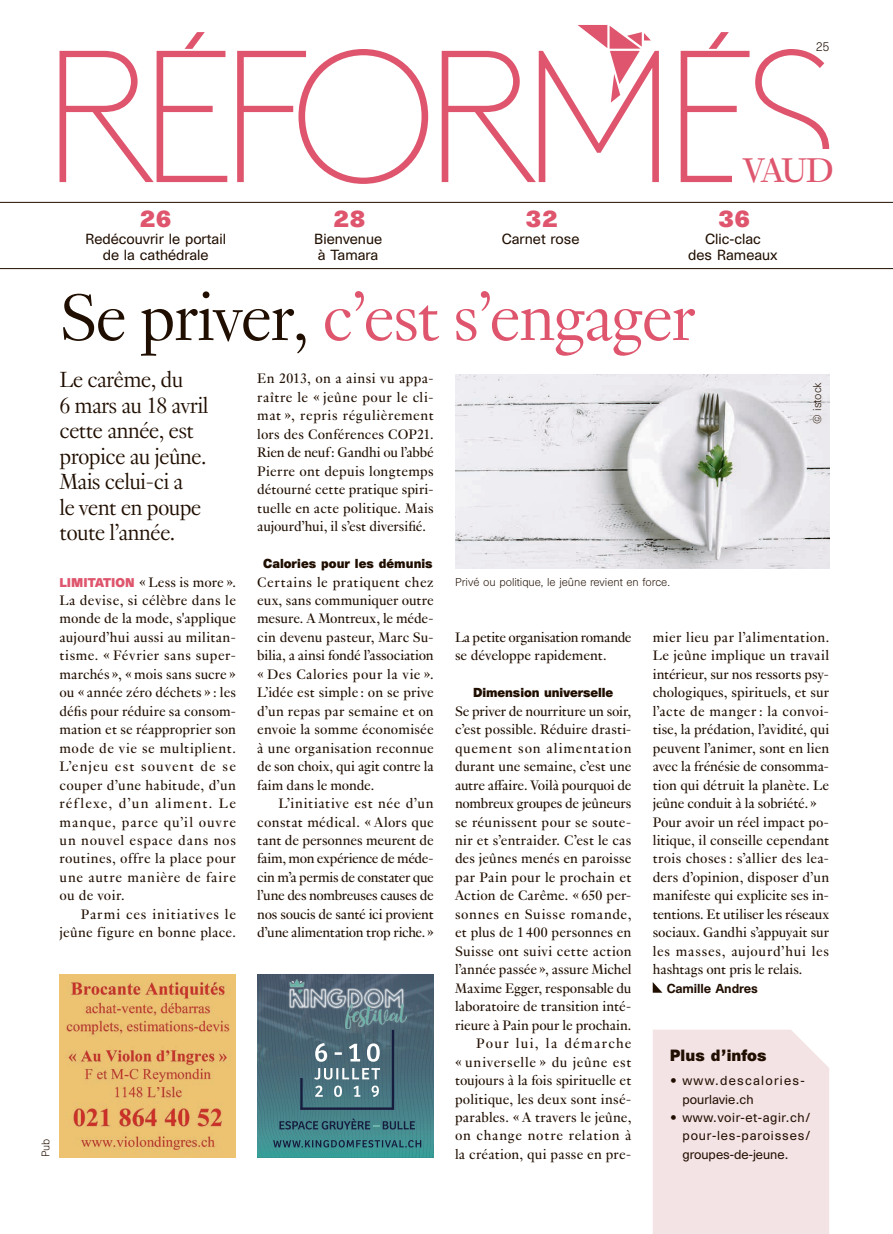
<style>
.page{position:relative;width:893px;height:1234px;background:#fff}
.page>*{position:absolute;margin:0;border:0;box-sizing:border-box;transform-origin:0 0}
.REF_Titres_indd{font:300 72px "Genath";letter-spacing:-.03em;color:#de556d}
.t1{font:37.5px "Genath";color:#de556d}
.REF_Chapeaux_indd{font:300 24px/25.5px "Genath";letter-spacing:-.03em;color:#200e00}
.REF_Texte-encadre_in{font:700 22.5px "Unica SB";letter-spacing:-.01em;color:#de556d}
.REF_Texte_indd{font:15px/18.5px "Genath";letter-spacing:.005em;color:#200e00;text-align:justify}
.REF_Texte_indd-2{font:15px/18.5px "Genath";letter-spacing:.04em;color:#200e00;text-align:right}
.REF_Titre-encadre_in{font:700 15px "Unica SB";color:#200e00}
.REF_Texte-encadre_in-2{font:13.5px "Unica SB";color:#200e00}
.REF_Texte-encadre_in-3{font:12px/18.5px "Unica SB";letter-spacing:.045em;color:#200e00;text-align:justify}
.t2{font:700 12px "Unica SB";letter-spacing:-.005em;color:#200e00}
.REF_Texte-encadre_in-4{font:12px/18.5px "Unica SB";letter-spacing:.1em;color:#200e00}
.t3{font:500 12px "Unica SB";letter-spacing:-.01em;color:#200e00}
.t4{font:300 12px "Unica SB";color:#200e00}
.REF_legendes_copyrig{font:300 10.5px "Unica SB";color:#200e00}
.REF_legendes_copyrig-2{font:300 10.2px "Unica SB";color:#200e00}
.s1{color:#200e00}
.s2{font-family:"Unica SB";font-weight:700;font-size:11.7px;color:#de556d}
</style>
<div class="page">
<svg style="left:60px;top:32px;width:167px;height:150px"></svg>
<svg style="left:237px;top:49px;width:191px;height:135px"></svg>
<svg style="left:681px;top:32px;width:148px;height:151px"></svg>
<svg style="left:442px;top:25px;width:217px;height:157px"></svg>
<div style="left:733px;top:149px;width:101px;height:37px;background:#fff"></div>
<hr style="left:0;top:268px;width:893px;height:1px;background:#200e00">
<hr style="left:0;top:202px;width:893px;height:1px;background:#200e00">
<img style="left:59px;top:974px;width:177px;height:182px">
<svg style="left:257px;top:974px;width:176px;height:182px;background:#49747f"></svg>
<img style="left:288px;top:979px;width:118px;height:49px">
<svg style="left:653px;top:982px;width:9px;height:10px"></svg>
<img style="left:455px;top:374px;width:374px;height:194px">
<div style="left:653px;top:1030px;width:176px;height:203px;background:#f4e3e5"></div>
<p class="t4" style="left:816px;top:39px;width:15px">25</p>
<p class="REF_Texte-encadre_in" style="left:139px;top:205px;width:34px">26</p>
<p class="REF_Texte-encadre_in-2" style="left:85px;top:230px;width:142px">Redécouvrir le portail</p>
<p class="REF_Texte-encadre_in-2" style="left:103px;top:247px;width:107px">de la cathédrale</p>
<p class="REF_Texte-encadre_in" style="left:333px;top:205px;width:34px">28</p>
<p class="REF_Texte-encadre_in-2" style="left:314px;top:230px;width:70px">Bienvenue</p>
<p class="REF_Texte-encadre_in-2" style="left:318px;top:247px;width:62px">à Tamara</p>
<p class="REF_Texte-encadre_in" style="left:526px;top:205px;width:34px">32</p>
<p class="REF_Texte-encadre_in-2" style="left:502px;top:230px;width:79px">Carnet rose</p>
<p class="t1" style="left:743px;top:144px;width:92px">VAUD</p>
<p class="REF_Texte-encadre_in" style="left:718px;top:205px;width:34px">36</p>
<p class="REF_Texte-encadre_in-2" style="left:705px;top:230px;width:57px">Clic-clac</p>
<p class="REF_Texte-encadre_in-2" style="left:688px;top:247px;width:91px">des Rameaux</p>
<p class="REF_legendes_copyrig-2" style="left:40px;top:1157px;width:20px;rotate:-90deg">Pub</p>
<p class="REF_Titres_indd" style="left:60px;top:266px;width:638px"><span class="s1">Se priver,</span> c’est s’engager</p>
<p class="REF_Chapeaux_indd" style="left:60px;top:365px;width:125px">Le carême, du</p>
<p class="REF_Chapeaux_indd" style="left:60px;top:391px;width:150px">6 mars au 18 avril cette année, est propice au jeûne.<br>Mais celui-ci a</p>
<p class="REF_Chapeaux_indd" style="left:60px;top:493px;width:143px">le vent en poupe</p>
<p class="REF_Chapeaux_indd" style="left:60px;top:518px;width:117px">toute l’année.</p>
<p class="REF_Texte_indd" style="left:60px;top:571px;width:178px"><span class="s2">LIMITATION</span> «Less is more ».<br>La devise, si célèbre dans le monde de la mode, s'applique aujourd’hui aussi au militan&shy;tisme. « Février sans super&shy;marchés », « mois sans sucre » ou « année zéro déchets » : les défis pour réduire sa consom&shy;mation et se réapproprier son mode de vie se multiplient.<br>L’enjeu est souvent de se couper d’une habitude, d’un réflexe, d’un aliment. Le manque, parce qu’il ouvre un nouvel espace dans nos routines, offre la place pour une autre manière de faire ou de voir.</p>
<p class="REF_Texte_indd-2" style="left:60px;top:903px;width:178px">Parmi ces initiatives le jeûne figure en bonne place.</p>
<p class="REF_Texte_indd" style="left:257px;top:368px;width:178px">En 2013, on a ainsi vu appa&shy;raître le « jeûne pour le cli&shy;mat », repris régulièrement lors des Conférences COP21.<br>Rien de neuf : Gandhi ou l’abbé Pierre ont depuis longtemps détourné cette pratique spiri&shy;tuelle en acte politique. Mais aujourd’hui, il s’est diversifié.</p>
<p class="t2" style="left:263px;top:556px;width:171px">Calories pour les démunis</p>
<p class="REF_Texte_indd" style="left:257px;top:571px;width:178px">Certains le pratiquent chez eux, sans communiquer outre mesure. A Montreux, le méde&shy;cin devenu pasteur, Marc Su&shy;bilia, a ainsi fondé l’association « Des Calories pour la vie ».<br>L’idée est simple : on se prive d’un repas par semaine et on envoie la somme économisée à une organisation reconnue de son choix, qui agit contre la faim dans le monde.</p>
<p class="REF_Texte_indd" style="left:257px;top:792px;width:178px;text-indent:21px">L’initiative est née d’un constat médical. « Alors que tant de personnes meurent de faim, mon expérience de méde&shy;cin m’a permis de constater que l’une des nombreuses causes de nos soucis de santé ici provient d’une alimentation trop riche. »</p>
<p class="REF_legendes_copyrig" style="left:811px;top:424px;width:44px;rotate:-90deg">© istock</p>
<p class="REF_legendes_copyrig" style="left:455px;top:576px;width:217px">Privé ou politique, le jeûne revient en force.</p>
<p class="REF_Texte_indd" style="left:455px;top:626px;width:178px">La petite organisation romande se développe rapidement.</p>
<p class="t2" style="left:473px;top:685px;width:142px">Dimension universelle</p>
<p class="REF_Texte_indd" style="left:455px;top:700px;width:178px;text-align:right">Se priver de nourriture un soir, c’est possible. Réduire drasti&shy;quement son alimentation durant une semaine, c’est une autre affaire. Voilà pourquoi de nombreux groupes de jeûneurs se réunissent pour se soute&shy;nir et s’entraider. C’est le cas des jeûnes menés en paroisse par Pain pour le prochain et<br>Action de Carême. « 650 per&shy;sonnes en Suisse romande, et plus de 1 400 personnes en<br>Suisse ont suivi cette action l’année passée », assure Michel<br>Maxime Egger, responsable du laboratoire de transition inté&shy;rieure à Pain pour le prochain.<br>Pour lui, la démarche<br>« universelle » du jeûne est toujours à la fois spirituelle et politique, les deux sont insé&shy;parables. « A travers le jeûne, on change notre relation à la création, qui passe en pre-</p>
<p class="REF_Texte_indd" style="left:653px;top:626px;width:178px;text-align:left">mier lieu par l’alimentation.<br>Le jeûne implique un travail intérieur, sur nos ressorts psy&shy;chologiques, spirituels, et sur l’acte de manger : la convoi&shy;tise, la prédation, l’avidité, qui peuvent l’animer, sont en lien avec la frénésie de consomma&shy;tion qui détruit la planète. Le jeûne conduit à la sobriété. »<br>Pour avoir un réel impact po&shy;litique, il conseille cependant trois choses : s’allier des lea&shy;ders d’opinion, disposer d’un manifeste qui explicite ses in&shy;tentions. Et utiliser les réseaux sociaux. Gandhi s’appuyait sur les masses, aujourd’hui les hashtags ont pris le relais.</p>
<p class="t3" style="left:667px;top:980px;width:93px">Camille Andres</p>
<p class="REF_Titre-encadre_in" style="left:670px;top:1045px;width:98px">Plus d’infos</p>
<p class="REF_Texte-encadre_in-4" style="left:682px;top:1071px;width:124px;text-indent:-13px">• www.descalories&shy;pourlavie.ch</p>
<p class="REF_Texte-encadre_in-3" style="left:682px;top:1108px;width:130px;text-indent:-13px">• www.voir-et-agir.ch/ pour-les-paroisses/ groupes-de-jeune.</p>
</div>
